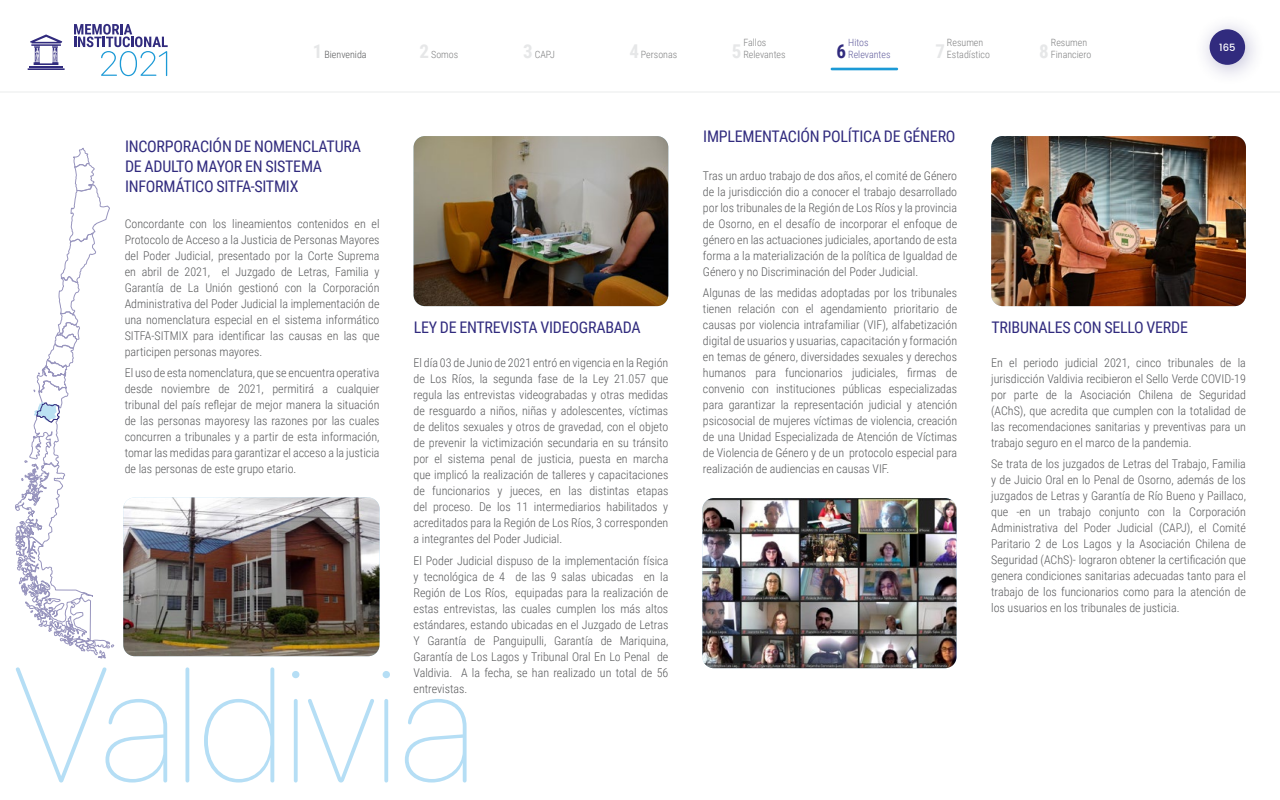
<style>
.page{position:relative;width:1280px;height:800px;background:#fff}
.page>*{position:absolute;margin:0;border:0;box-sizing:border-box;transform-origin:0 0}
.t1{font:200 160px "SF Pro Rounded";color:#b5def5}
.t2{font:700 19px "Roboto Condensed";color:#e6e7e8}
.t3{font:700 19px "Roboto Condensed";color:#312b7e}
.t4{font:16px/20px "Roboto Condensed";letter-spacing:-.015em;color:#312b7e}
.t5{font:300 12px/16px "Roboto Condensed";color:#58595b;text-align:justify}
.t6{font:300 10px/12px "Roboto Condensed";color:#808182}
.t7{font:300 10px "Roboto Condensed";color:#625e9d}
.t8{font:300 10px "Roboto Condensed";color:#58595b}
.t9{font:500 10px "Poppins";color:#fff}
.s1{font-weight:700;font-size:19px;color:#e6e7e8}
</style>
<div class="page">
<img style="left:414px;top:136px;width:254px;height:170px">
<img style="left:991px;top:136px;width:255px;height:170px">
<img style="left:702px;top:498px;width:255px;height:170px">
<img style="left:123px;top:497px;width:257px;height:159px">
<svg style="left:15px;top:147px;width:100px;height:512px"></svg>
<div style="left:1194px;top:13px;width:72px;height:73px;background:#312b7e;opacity:.31"></div>
<div style="left:1210px;top:29px;width:35px;height:36px;background:#312b7e;border-radius:50%"></div>
<hr style="left:0;top:92px;width:1280px;height:1px;background:#f4f5f5">
<hr style="left:831px;top:68px;width:67px;height:2px;background:#1c9ad6">
<hr style="left:29px;top:66px;width:34px;height:2px;background:#312b7e">
<hr style="left:28px;top:68px;width:37px;height:2px;background:#312b7e">
<svg style="left:30px;top:34px;width:32px;height:31px"></svg>
<svg style="left:74px;top:24px;width:94px;height:52px"></svg>
<p class="t6" style="left:743px;top:36px;width:44px">Fallos<br>Relevantes</p>
<h2 class="t2" style="left:935px;top:38px;width:11px">7</h2>
<p class="t6" style="left:947px;top:36px;width:44px">Resumen<br>Estadístico</p>
<h2 class="t2" style="left:1039px;top:38px;width:11px">8</h2>
<p class="t6" style="left:1051px;top:36px;width:42px">Resumen<br>Financiero</p>
<p class="t7" style="left:848px;top:36px;width:22px">Hitos</p>
<p class="t6" style="left:420px;top:48px;width:40px"><span class="s1">2</span> Somos</p>
<p class="t6" style="left:523px;top:48px;width:34px"><span class="s1">3</span> CAPJ</p>
<p class="t6" style="left:629px;top:48px;width:49px"><span class="s1">4</span> Personas</p>
<h2 class="t2" style="left:732px;top:38px;width:11px">5</h2>
<p class="t7" style="left:848px;top:48px;width:44px">Relevantes</p>
<p class="t8" style="left:313px;top:48px;width:55px"><span class="s1">1</span> Bienvenida</p>
<h2 class="t3" style="left:837px;top:38px;width:11px">6</h2>
<p class="t9" style="left:1219px;top:42px;width:18px">165</p>
<h3 class="t4" style="left:703px;top:126px;width:254px">IMPLEMENTACIÓN POLÍTICA DE GÉNERO</h3>
<h3 class="t4" style="left:125px;top:135px;width:237px">INCORPORACIÓN DE NOMENCLATURA<br>DE ADULTO MAYOR EN SISTEMA<br>INFORMÁTICO SITFA-SITMIX</h3>
<p class="t5" style="left:703px;top:167px;width:256px">Tras un arduo trabajo de dos años, el comité de Género de la jurisdicción dio a conocer el trabajo desarrollado por los tribunales de la Región de Los Ríos y la provincia de Osorno, en el desafío de incorporar el enfoque de género en las actuaciones judiciales, aportando de esta forma a la materialización de la política de Igualdad de Género y no Discriminación del Poder Judicial.</p>
<p class="t5" style="left:703px;top:285px;width:256px">Algunas de las medidas adoptadas por los tribunales tienen relación con el agendamiento prioritario de causas por violencia intrafamiliar (VIF), alfabetización digital de usuarios y usuarias, capacitación y formación en temas de género, diversidades sexuales y derechos humanos para funcionarios judiciales, firmas de convenio con instituciones públicas especializadas para garantizar la representación judicial y atención psicosocial de mujeres víctimas de violencia, creación de una Unidad Especializada de Atención de Víctimas de Violencia de Género y de un protocolo especial para realización de audiencias en causas VIF.</p>
<p class="t5" style="left:125px;top:215px;width:256px">Concordante con los lineamientos contenidos en el Protocolo de Acceso a la Justicia de Personas Mayores del Poder Judicial, presentado por la Corte Suprema en abril de 2021, el Juzgado de Letras, Familia y Garantía de La Unión gestionó con la Corporación Administrativa del Poder Judicial la implementación de una nomenclatura especial en el sistema informático SITFA-SITMIX para identificar las causas en las que participen personas mayores.</p>
<p class="t5" style="left:125px;top:365px;width:256px">El uso de esta nomenclatura, que se encuentra operativa desde noviembre de 2021, permitirá a cualquier tribunal del país reflejar de mejor manera la situación de las personas mayoresy las razones por las cuales concurren a tribunales y a partir de esta información, tomar las medidas para garantizar el acceso a la justicia de las personas de este grupo etario.</p>
<h3 class="t4" style="left:414px;top:317px;width:228px">LEY DE ENTREVISTA VIDEOGRABADA</h3>
<h3 class="t4" style="left:991px;top:317px;width:198px">TRIBUNALES CON SELLO VERDE</h3>
<p class="t5" style="left:991px;top:354px;width:256px">En el periodo judicial 2021, cinco tribunales de la jurisdicción Valdivia recibieron el Sello Verde COVID-19 por parte de la Asociación Chilena de Seguridad (AChS), que acredita que cumplen con la totalidad de las recomendaciones sanitarias y preventivas para un trabajo seguro en el marco de la pandemia.</p>
<p class="t5" style="left:991px;top:455px;width:256px">Se trata de los juzgados de Letras del Trabajo, Familia y de Juicio Oral en lo Penal de Osorno, además de los juzgados de Letras y Garantía de Río Bueno y Paillaco, que -en un trabajo conjunto con la Corporación Administrativa del Poder Judicial (CAPJ), el Comité Paritario 2 de Los Lagos y la Asociación Chilena de Seguridad (AChS)- lograron obtener la certificación que genera condiciones sanitarias adecuadas tanto para el trabajo de los funcionarios como para la atención de los usuarios en los tribunales de justicia.</p>
<p class="t5" style="left:414px;top:355px;width:256px">El día 03 de Junio de 2021 entró en vigencia en la Región de Los Ríos, la segunda fase de la Ley 21.057 que regula las entrevistas videograbadas y otras medidas de resguardo a niños, niñas y adolescentes, víctimas de delitos sexuales y otros de gravedad, con el objeto de prevenir la victimización secundaria en su tránsito por el sistema penal de justicia, puesta en marcha que implicó la realización de talleres y capacitaciones de funcionarios y jueces, en las distintas etapas del proceso. De los 11 intermediarios habilitados y acreditados para la Región de Los Ríos, 3 corresponden a integrantes del Poder Judicial.</p>
<p class="t5" style="left:414px;top:552px;width:256px">El Poder Judicial dispuso de la implementación física y tecnológica de 4 de las 9 salas ubicadas en la Región de Los Ríos, equipadas para la realización de estas entrevistas, las cuales cumplen los más altos estándares, estando ubicadas en el Juzgado de Letras Y Garantía de Panguipulli, Garantía de Mariquina, Garantía de Los Lagos y Tribunal Oral En Lo Penal de Valdivia. A la fecha, se han realizado un total de 56 entrevistas.</p>
<h1 class="t1" style="left:14px;top:633px;width:462px">Valdivia</h1>
</div>
